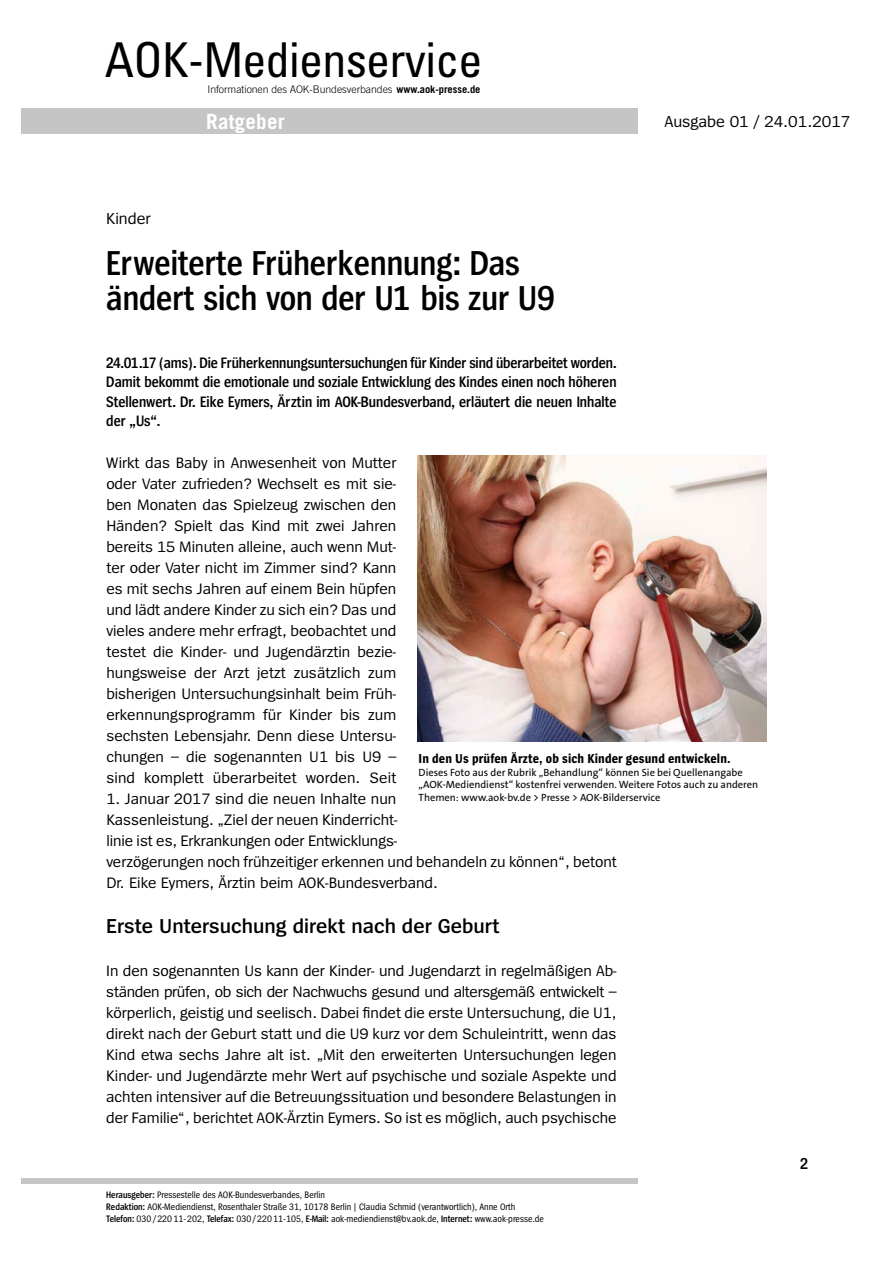
<style>
.page{position:relative;width:893px;height:1263px;background:#fff}
.page>*{position:absolute;margin:0;border:0;box-sizing:border-box;transform-origin:0 0}
.t1{font:condensed 48px "Univers";letter-spacing:-.015em;color:#000}
.t2{font:600 36px/34.5px "Spiegel Cd";color:#000}
.t3{font:600 21px "Spiegel";color:#000}
.t4{font:700 21px "Trade Gothic";letter-spacing:.01em;color:#fff}
.t5{font:16.5px "Spiegel";color:#000}
.t6{font:600 16.5px "Spiegel Cd";color:#000}
.t7{font:15.75px/21px "Spiegel";color:#000;text-align:justify}
.t8{font:600 15.75px/19.5px "Spiegel Cd";color:#000;text-align:justify}
.t9{font:700 13.5px "Spiegel Cd";letter-spacing:.01em;color:#000}
.t10{font:10.5px/12.6px "The Sans B5 Plain";color:#000}
.t11{font:300 10.5px "Trade Gothic";letter-spacing:-.005em;color:#000}
.t12{font:9.75px/11.7px "Spiegel Cd";color:#000}
.s1{font-weight:700}
.s2{font-weight:600}
</style>
<div class="page">
<div style="left:21px;top:108px;width:617px;height:26px;background:#c5c5c6"></div>
<div style="left:21px;top:1178px;width:617px;height:5px;background:#c5c5c6"></div>
<img style="left:418px;top:456px;width:348px;height:285px">
<h1 class="t1" style="left:105px;top:30px;width:379px">AOK-Medienservice</h1>
<p class="t11" style="left:207px;top:83px;width:275px">Informationen des AOK-Bundesverbandes <span class="s1">www.aok-presse.de</span></p>
<h3 class="t4" style="left:206px;top:108px;width:80px">Ratgeber</h3>
<p class="t5" style="left:106px;top:210px;width:46px">Kinder</p>
<h2 class="t2" style="left:106px;top:247px;width:450px">Erweiterte Früherkennung: Das ändert sich von der U1 bis zur U9</h2>
<p class="t5" style="left:664px;top:113px;width:188px">Ausgabe 01 / 24.01.2017</p>
<p class="t8" style="left:106px;top:353px;width:512px">24.01.17 (ams). Die Früherkennungsuntersuchungen für Kinder sind überarbeitet worden.<br>Damit bekommt die emotionale und soziale Entwicklung des Kindes einen noch höheren Stellenwert. Dr. Eike Eymers, Ärztin im AOK-Bundesverband, erläutert die neuen Inhalte der „Us“.</p>
<p class="t7" style="left:106px;top:453px;width:292px">Wirkt das Baby in Anwesenheit von Mutter oder Vater zufrieden? Wechselt es mit sie&shy;ben Monaten das Spielzeug zwischen den Händen? Spielt das Kind mit zwei Jahren bereits 15 Minuten alleine, auch wenn Mut&shy;ter oder Vater nicht im Zimmer sind? Kann es mit sechs Jahren auf einem Bein hüpfen und lädt andere Kinder zu sich ein? Das und vieles andere mehr erfragt, beobachtet und testet die Kinder- und Jugendärztin bezie&shy;hungsweise der Arzt jetzt zusätzlich zum bisherigen U ntersuchungsinhalt beim Früh&shy;erkennungsprogramm für Kinder bis zum sechsten Lebensjahr. Denn diese U ntersu&shy;chungen – die sogenannten U 1 bis U9 – sind komplett überarbeitet worden. Seit</p>
<p class="t7" style="left:106px;top:789px;width:512px;text-align:left">1. Januar 2017 sind die neuen Inhalte nun<br>Kassenleistung. „Ziel der neuen Kinderricht-<br>linie ist es, Erkrankungen oder Entwicklungs-<br>verzögerungen noch frühzeitiger erkennen und behandeln zu können“, betont Dr. Eike Eymers, Ärztin beim AO K-Bundesverband.</p>
<h3 class="t3" style="left:106px;top:916px;width:395px">Erste Untersuchung direkt nach der Geburt</h3>
<p class="t7" style="left:106px;top:960px;width:512px">I n den sogenannten Us kann der Kinder- und Jugendarzt in regelmäßigen Ab&shy;ständen prüfen, ob sich der Nachwuchs gesund und altersgemäß entwickelt – körperlich, geistig und seelisch. Dabei findet die erste U ntersuchung, die U 1, direkt nach der Geburt statt und die U9 kurz vor dem Schuleintritt, wenn das Kind etwa sechs Jahre alt ist. „Mit den erweiterten U ntersuchungen legen Kinder- und Jugendärzte mehr Wert auf psychische und soziale Aspekte und achten intensiver auf die Betreuungssituation und besondere Belastungen in der Familie“, berichtet AO K-Ärztin Eymers. So ist es möglich, auch psychische</p>
<p class="t9" style="left:419px;top:752px;width:314px">In den Us prüfen Ärzte, ob sich Kinder gesund entwickeln.</p>
<p class="t10" style="left:419px;top:766px;width:341px">Dieses Foto aus der Rubrik „Behandlung“ können Sie bei Quellenangabe „AOK-Mediendienst“ kostenfrei verwenden. Weitere Fotos auch zu anderen<br>Themen: www.aok-bv.de &gt; Presse &gt; AOK-Bilderservice</p>
<p class="t12" style="left:106px;top:1189px;width:439px"><span class="s2">Herausgeber:</span> Pressestelle des AOK-Bundesverbandes, Berlin<br><span class="s2">Redaktion:</span> AOK-Mediendienst, Rosenthaler Straße 31, 10178 Berlin | Claudia Schmid (verantwortlich), Anne Orth<br><span class="s2">Telefon:</span> 030/22011-202, <span class="s2">Telefax:</span> 030/22011-105, <span class="s2">E-Mail:</span> aok-mediendienst@bv.aok.de, <span class="s2">Internet:</span> www.aok-presse.de</p>
<p class="t6" style="left:800px;top:1156px;width:9px">2</p>
</div>
